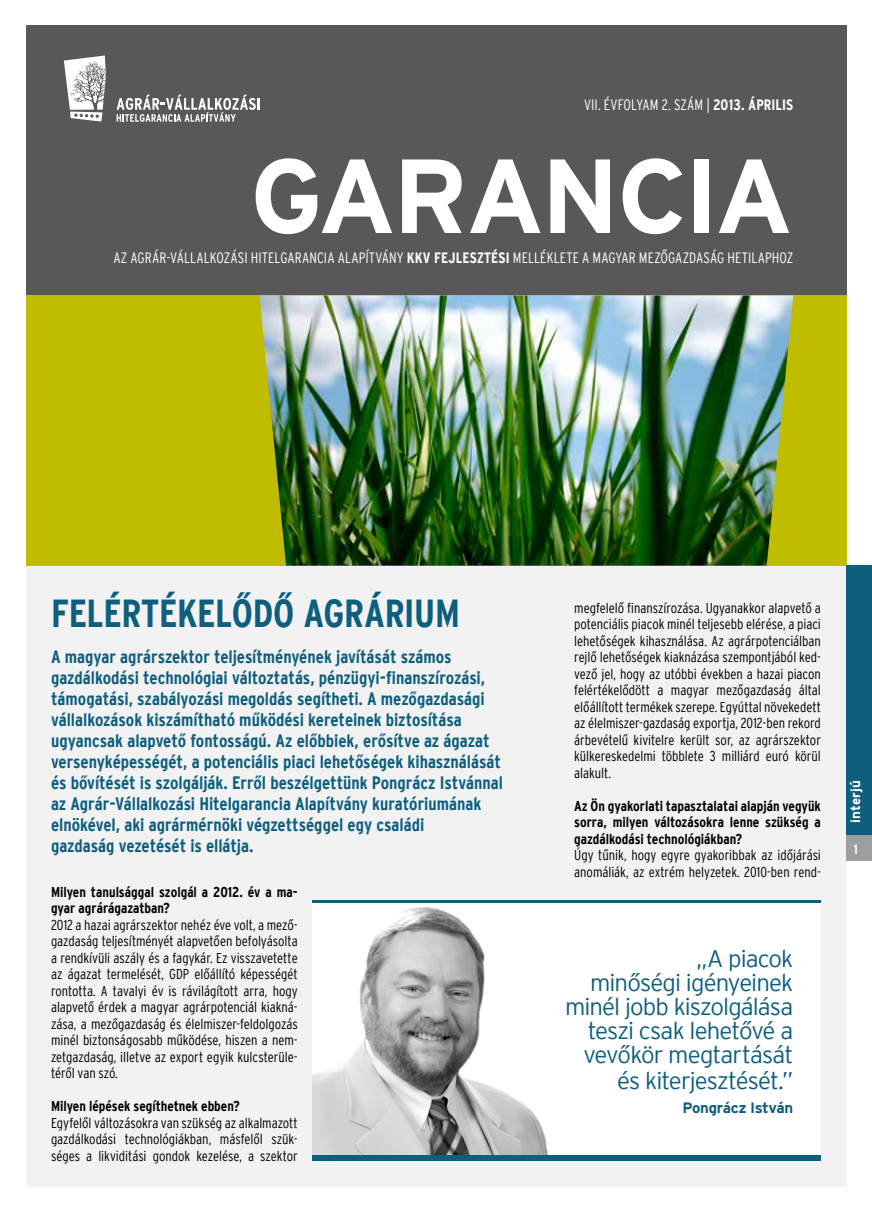
<style>
.page{position:relative;width:872px;height:1212px;background:#fff}
.page>*{position:absolute;margin:0;border:0;box-sizing:border-box;transform-origin:0 0}
.t1{font:105px "Interstate Bold HU";letter-spacing:-.035em;color:#fff}
.t2{font:39px "Interstate Bold Condensed HU";letter-spacing:-.005em;color:#0e5f7e}
.t3{font:24px/24px "Interstate Light HU";letter-spacing:-.04em;color:#0e5f7e;text-align:right}
.t4{font:18px/21px "Interstate Bold Condensed HU";letter-spacing:-.005em;color:#0e5f7e}
.t5{font:15px "Interstate Light Condensed HU";letter-spacing:.005em;color:#fff}
.t6{font:15px "Interstate Bold HU";letter-spacing:-.025em;color:#0e5f7e}
.t7{font:14.25px/16.5px "Interstate Light Condensed HU";letter-spacing:-.005em;color:#000;text-align:justify}
.t8{font:14.25px/16.5px "Interstate Bold Condensed HU";color:#000}
.t9{font:13.5px "Interstate Bold HU";letter-spacing:.01em;color:#fff}
.t10{font:13.5px "Interstate Bold Condensed HU";color:#fff}
.s1{font-family:"Interstate Bold Condensed HU"}
</style>
<div class="page">
<div style="left:26px;top:26px;width:820px;height:1160px;background:#f2f2f3"></div>
<div style="left:313px;top:900px;width:508px;height:261px;background:#fff"></div>
<img style="left:313px;top:907px;width:236px;height:248px">
<div style="left:26px;top:26px;width:820px;height:270px;background:#58585a"></div>
<div style="left:26px;top:296px;width:820px;height:270px;background:#c0bd00"></div>
<svg style="left:117px;top:95px;width:142px;height:27px"></svg>
<svg style="left:64px;top:56px;width:42px;height:66px"></svg>
<div style="left:846px;top:566px;width:26px;height:270px;background:#0e5f7e"></div>
<div style="left:846px;top:836px;width:26px;height:25px;background:#9c9e9f"></div>
<img style="left:259px;top:296px;width:534px;height:270px">
<div style="left:313px;top:1155px;width:508px;height:6px;background:#0e5f7e"></div>
<hr style="left:313px;top:900px;width:508px;height:3px;background:#0e5f7e">
<p class="t5" style="left:584px;top:96px;width:194px">VII. ÉVFOLYAM 2. SZÁM | <span class="s1">2013. április</span></p>
<h1 class="t1" style="left:250px;top:137px;width:545px">GARANCIA</h1>
<p class="t5" style="left:113px;top:249px;width:681px">AZ AGRÁR-VÁLLALKOZÁSI HITELGARANCIA ALAPÍTVÁNY <span class="s1">KKV FEJLESZTÉSI</span> MELLÉKLETE A MAGYAR MEZŐGAZDASÁG HETILAPHOZ</p>
<h2 class="t2" style="left:51px;top:591px;width:410px">Felértékelődő agrárium</h2>
<p class="t4" style="left:51px;top:645px;width:453px">A magyar agrárszektor teljesítményének javítását számos gazdálkodási technológiai változtatás, pénzügyi-finanszírozási, támogatási, szabályozási megoldás segítheti. A mezőgazdasági vállalkozások kiszámítható működési kereteinek biztosítása ugyancsak alapvető fontosságú. Az előbbiek, erősítve az ágazat versenyképességét, a potenciális piaci lehetőségek kihasználását és bővítését is szolgálják. Erről beszélgettünk Pongrácz Istvánnal az Agrár-Vállalkozási Hitelgarancia Alapítvány kuratóriumának elnökével, aki agrármérnöki végzettséggel egy családi<br>gazdaság vezetését is ellátja.</p>
<p class="t8" style="left:51px;top:883px;width:248px">Milyen tanulsággal szolgál a 2012. év a ma&shy;gyar agrárágazatban?</p>
<p class="t7" style="left:51px;top:916px;width:248px">2012 a hazai agrárszektor nehéz éve volt, a mező&shy;gazdaság teljesítményét alapvetően befolyásolta a rendkívüli aszály és a fagykár. Ez visszavetette az ágazat termelését, GDP előállító képességét rontotta. A tavalyi év is rávilágított arra, hogy alapvető érdek a magyar agrárpotenciál kiakná&shy;zása, a mezőgazdaság és élelmiszer-feldolgozás minél biztonságosabb működése, hiszen a nem&shy;zetgazdaság, illetve az export egyik kulcsterüle&shy;téről van szó.</p>
<p class="t8" style="left:51px;top:1098px;width:190px">Milyen lépések segíthetnek ebben?</p>
<p class="t7" style="left:51px;top:1114px;width:248px">Egyfelől változásokra van szükség az alkalmazott gazdálkodási technológiákban, másfelől szük&shy;séges a likviditási gondok kezelése, a szektor</p>
<p class="t7" style="left:574px;top:599px;width:248px">megfelelő finanszírozása. Ugyanakkor alapvető a potenciális piacok minél teljesebb elérése, a piaci lehetőségek kihasználása. Az agrárpotenciálban rejlő lehetőségek kiaknázása szempontjából ked&shy;vező jel, hogy az utóbbi években a hazai piacon felértékelődött a magyar mezőgazdaság által előállított termékek szerepe. Egyúttal növekedett az élelmiszer-gazdaság exportja, 2012-ben rekord árbevételű kivitelre került sor, az agrárszektor külkereskedelmi többlete 3 milliárd euró körül alakult.</p>
<p class="t8" style="left:574px;top:797px;width:248px;text-align:justify">Az Ön gyakorlati tapasztalatai alapján vegyük sorra, milyen változásokra lenne szükség a gazdálkodási technológiákban?</p>
<p class="t7" style="left:574px;top:847px;width:248px">Úgy tűnik, hogy egyre gyakoribbak az időjárási anomáliák, az extrém helyzetek. 2010-ben rend-</p>
<h3 class="t3" style="left:565px;top:946px;width:230px">„A piacok<br>minőségi igényeinek minél jobb kiszolgálása teszi csak lehetővé a vevőkör megtartását</h3>
<h3 class="t3" style="left:617px;top:1068px;width:177px">és kiterjesztését.”</h3>
<p class="t6" style="left:682px;top:1099px;width:112px">Pongrácz István</p>
<p class="t9" style="left:848px;top:823px;width:44px;rotate:-90deg">interjú</p>
<p class="t10" style="left:854px;top:841px;width:6px">1</p>
</div>
